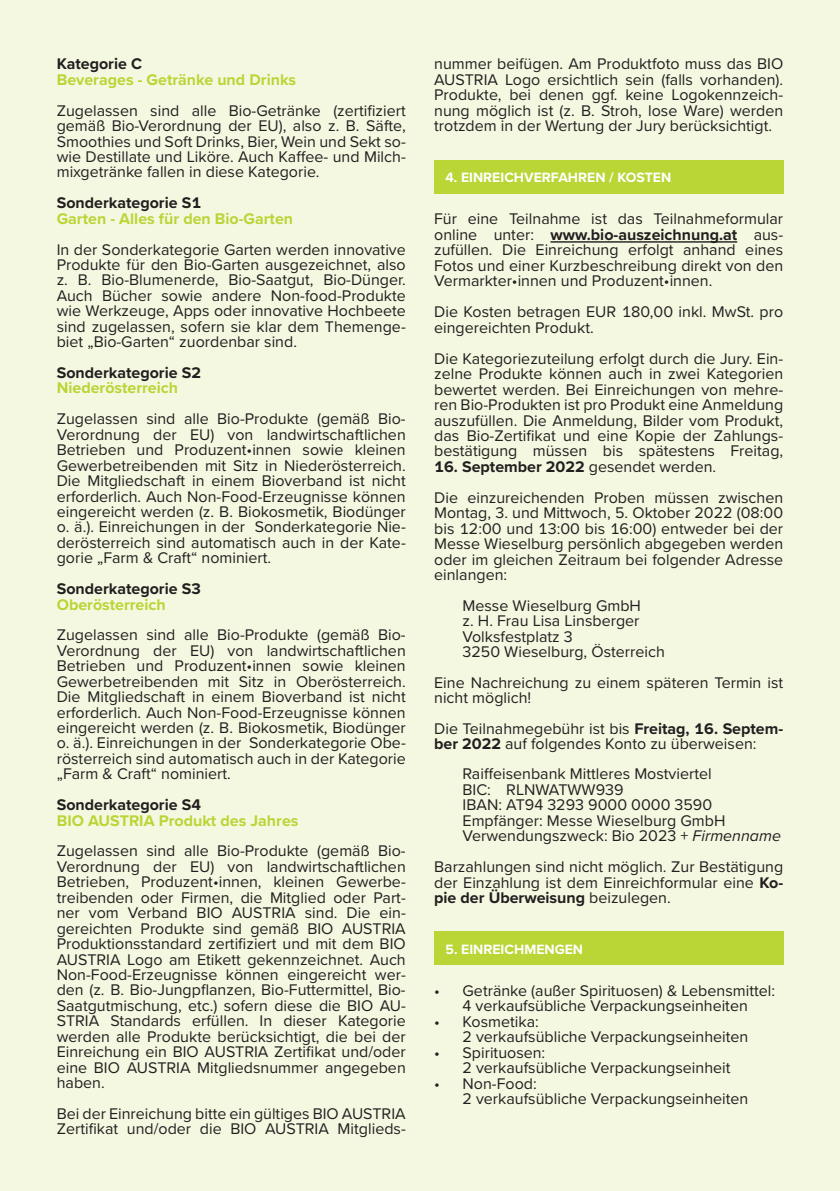
<style>
.page{position:relative;width:840px;height:1191px;background:#fff}
.page>*{position:absolute;margin:0;border:0;box-sizing:border-box;transform-origin:0 0}
.t1{font:16px/15.4px "Proxima Nova";color:#231f20;text-align:justify}
.t2{font:700 16px "Proxima Nova";color:#b9d536}
.t3{font:700 16px "Proxima Nova";color:#231f20}
.t4{font:700 14px "Proxima Nova";color:#fff}
.s1{font-weight:700}
.s2{font-weight:400}
.s3{font-style:italic}
</style>
<div class="page">
<div style="left:0;top:0;width:839px;height:1191px;background:#f5f8e1"></div>
<hr style="left:550px;top:241px;width:186px;height:2px;background:#231f20">
<div style="left:434px;top:160px;width:348px;height:33px;background:#b9d536"></div>
<div style="left:434px;top:931px;width:348px;height:34px;background:#b9d536"></div>
<p class="t3" style="left:57px;top:52px;width:87px">Kategorie C</p>
<p class="t2" style="left:57px;top:67px;width:241px">Beverages - Getränke und Drinks</p>
<p class="t1" style="left:57px;top:102px;width:350px">Zugelassen sind alle Bio-Getränke (zertifiziert gemäß Bio-Verordnung der EU), also z. B. Säfte, Smoothies und Soft Drinks, Bier, Wein und Sekt so&shy;wie Destillate und Liköre. Auch Kaffee- und Milch&shy;mixgetränke fallen in diese Kategorie.</p>
<p class="t3" style="left:57px;top:191px;width:146px">Sonderkategorie S1</p>
<p class="t2" style="left:57px;top:206px;width:238px">Garten - Alles für den Bio-Garten</p>
<p class="t1" style="left:57px;top:241px;width:350px">In der Sonderkategorie Garten werden innovative Produkte für den Bio-Garten ausgezeichnet, also z. B. Bio-Blumenerde, Bio-Saatgut, Bio-Dünger.<br>Auch Bücher sowie andere Non-food-Produkte wie Werkzeuge, Apps oder innovative Hochbeete sind zugelassen, sofern sie klar dem Themenge&shy;biet „Bio-Garten“ zuordenbar sind.</p>
<p class="t3" style="left:57px;top:361px;width:146px">Sonderkategorie S2</p>
<p class="t2" style="left:57px;top:376px;width:123px">Niederösterreich</p>
<p class="t1" style="left:57px;top:410px;width:350px">Zugelassen sind alle Bio-Produkte (gemäß Bio-Verordnung der EU) von landwirtschaftlichen Betrieben und Produzent•innen sowie kleinen Gewerbetreibenden mit Sitz in Niederösterreich.<br>Die Mitgliedschaft in einem Bioverband ist nicht erforderlich. Auch Non-Food-Erzeugnisse können eingereicht werden (z. B. Biokosmetik, Biodünger o. ä.). Einreichungen in der Sonderkategorie Nie&shy;derösterreich sind automatisch auch in der Kate&shy;gorie „Farm &amp; Craft“ nominiert.</p>
<p class="t3" style="left:57px;top:577px;width:145px">Sonderkategorie S3</p>
<p class="t2" style="left:57px;top:592px;width:110px">Oberösterreich</p>
<p class="t1" style="left:57px;top:626px;width:350px">Zugelassen sind alle Bio-Produkte (gemäß Bio-Verordnung der EU) von landwirtschaftlichen Betrieben und Produzent•innen sowie kleinen Gewerbetreibenden mit Sitz in Oberösterreich.<br>Die Mitgliedschaft in einem Bioverband ist nicht erforderlich. Auch Non-Food-Erzeugnisse können eingereicht werden (z. B. Biokosmetik, Biodünger o. ä.). Einreichungen in der Sonderkategorie Obe&shy;rösterreich sind automatisch auch in der Kategorie „Farm &amp; Craft“ nominiert.</p>
<p class="t3" style="left:57px;top:793px;width:145px">Sonderkategorie S4</p>
<p class="t2" style="left:57px;top:808px;width:243px">BIO AUSTRIA Produkt des Jahres</p>
<p class="t1" style="left:57px;top:842px;width:350px">Zugelassen sind alle Bio-Produkte (gemäß Bio-Verordnung der EU) von landwirtschaftlichen Betrieben, Produzent•innen, kleinen Gewerbe&shy;treibenden oder Firmen, die Mitglied oder Part&shy;ner vom Verband BIO AUSTRIA sind. Die ein&shy;gereichten Produkte sind gemäß BIO AUSTRIA Produktionsstandard zertifiziert und mit dem BIO AUSTRIA Logo am Etikett gekennzeichnet. Auch Non-Food-Erzeugnisse können eingereicht wer&shy;den (z. B. Bio-Jungpflanzen, Bio-Futtermittel, Bio-Saatgutmischung, etc.) sofern diese die BIO AU-STRIA Standards erfüllen. In dieser Kategorie werden alle Produkte berücksichtigt, die bei der Einreichung ein BIO AUSTRIA Zertifikat und/oder eine BIO AUSTRIA Mitgliedsnummer angegeben haben.</p>
<p class="t1" style="left:57px;top:1105px;width:350px">Bei der Einreichung bitte ein gültiges BIO AUSTRIA<br>Zertifikat und/oder die BIO AUSTRIA Mitglieds-</p>
<p class="t1" style="left:434px;top:56px;width:350px">nummer beifügen. Am Produktfoto muss das BIO AUSTRIA Logo ersichtlich sein (falls vorhanden).<br>Produkte, bei denen ggf. keine Logokennzeich&shy;nung möglich ist (z. B. Stroh, lose Ware) werden trotzdem in der Wertung der Jury berücksichtigt.</p>
<p class="t4" style="left:445px;top:167px;width:227px">4. EINREICHVERFAHREN / KOSTEN</p>
<p class="t1" style="left:434px;top:210px;width:350px">Für eine Teilnahme ist das Teilnahmeformular online unter: <span class="s1">www.bio-auszeichnung.at</span> aus&shy;zufüllen. Die Einreichung erfolgt anhand eines Fotos und einer Kurzbeschreibung direkt von den Vermarkter•innen und Produzent•innen.</p>
<p class="t1" style="left:434px;top:303px;width:350px">Die Kosten betragen EUR 180,00 inkl. MwSt. pro eingereichten Produkt.</p>
<p class="t1" style="left:434px;top:350px;width:350px">Die Kategoriezuteilung erfolgt durch die Jury. Ein&shy;zelne Produkte können auch in zwei Kategorien bewertet werden. Bei Einreichungen von mehre&shy;ren Bio-Produkten ist pro Produkt eine Anmeldung auszufüllen. Die Anmeldung, Bilder vom Produkt, das Bio-Zertifikat und eine Kopie der Zahlungs&shy;bestätigung müssen bis spätestens Freitag,</p>
<p class="t3" style="left:434px;top:455px;width:283px">16. September 2022 <span class="s2">gesendet werden.</span></p>
<p class="t1" style="left:434px;top:489px;width:350px">Die einzureichenden Proben müssen zwischen Montag, 3. und Mittwoch, 5. Oktober 2022 (08:00 bis 12:00 und 13:00 bis 16:00) entweder bei der Messe Wieselburg persönlich abgegeben werden oder im gleichen Zeitraum bei folgender Adresse einlangen:</p>
<p class="t1" style="left:462px;top:597px;width:180px">Messe Wieselburg GmbH</p>
<p class="t1" style="left:462px;top:612px;width:178px">z. H. Frau Lisa Linsberger</p>
<p class="t1" style="left:462px;top:628px;width:112px">Volksfestplatz 3</p>
<p class="t1" style="left:462px;top:643px;width:204px">3250 Wieselburg, Österreich</p>
<p class="t1" style="left:434px;top:674px;width:350px">Eine Nachreichung zu einem späteren Termin ist nicht möglich!</p>
<p class="t1" style="left:434px;top:720px;width:350px">Die Teilnahmegebühr ist bis <span class="s1">Freitag, 16. Septem&shy;ber 2022</span> auf folgendes Konto zu überweisen:</p>
<p class="t1" style="left:462px;top:765px;width:250px">Raiffeisenbank Mittleres Mostviertel</p>
<p class="t1" style="left:462px;top:781px;width:162px">BIC: RLNWATWW939</p>
<p class="t1" style="left:462px;top:796px;width:251px">IBAN: AT94 3293 9000 0000 3590</p>
<p class="t1" style="left:462px;top:812px;width:264px">Empfänger: Messe Wieselburg GmbH</p>
<p class="t1" style="left:462px;top:827px;width:320px">Verwendungszweck: Bio 2023 + <span class="s3">Firmenname</span></p>
<p class="t1" style="left:434px;top:858px;width:350px">Barzahlungen sind nicht möglich. Zur Bestätigung der Einzahlung ist dem Einreichformular eine <span class="s1">Ko&shy;pie der Überweisung</span> beizulegen.</p>
<p class="t4" style="left:445px;top:938px;width:139px">5. EINREICHMENGEN</p>
<p class="t1" style="left:434px;top:982px;width:342px">• Getränke (außer Spirituosen) &amp; Lebensmittel:</p>
<p class="t1" style="left:462px;top:997px;width:286px">4 verkaufsübliche Verpackungseinheiten</p>
<p class="t1" style="left:434px;top:1013px;width:106px">• Kosmetika:</p>
<p class="t1" style="left:462px;top:1028px;width:287px">2 verkaufsübliche Verpackungseinheiten</p>
<p class="t1" style="left:434px;top:1044px;width:113px">• Spirituosen:</p>
<p class="t1" style="left:462px;top:1059px;width:269px">2 verkaufsübliche Verpackungseinheit</p>
<p class="t1" style="left:434px;top:1075px;width:104px">• Non-Food:</p>
<p class="t1" style="left:462px;top:1090px;width:287px">2 verkaufsübliche Verpackungseinheiten</p>
</div>
